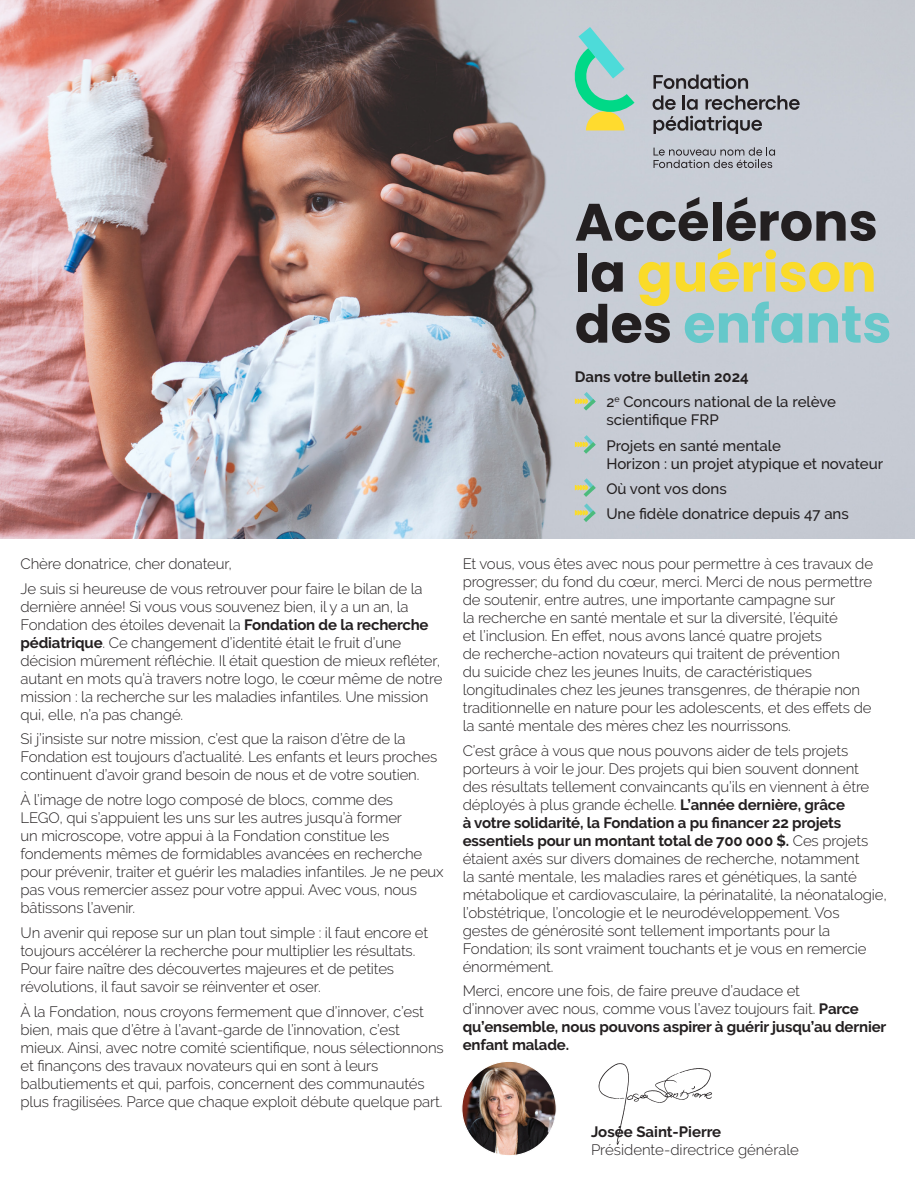
<style>
.page{position:relative;width:915px;height:1188px;background:#fff}
.page>*{position:absolute;margin:0;border:0;box-sizing:border-box;transform-origin:0 0}
.t1{font:700 52.5px "Poppins";color:#231f20}
.t2{font:700 52.5px "Poppins";color:#fadb29}
.t3{font:700 52.5px "Poppins";color:#65c8ca}
.t4{font:300 15px/18px "Raleway";letter-spacing:-.01em;color:#231f20}
.t5{font:500 15px/18px "Raleway";color:#231f20}
.t6{font:700 15px "Raleway";color:#231f20}
.s1{font-weight:700}
.s2{color:#231f20}
</style>
<div class="page">
<img style="left:0;top:0;width:915px;height:539px">
<img style="left:462px;top:1061px;width:94px;height:95px;border-radius:47px">
<svg style="left:653px;top:74px;width:95px;height:15px"></svg>
<svg style="left:652px;top:95px;width:23px;height:15px"></svg>
<hr style="left:682px;top:95px;width:3px;height:15px;background:#241f21">
<svg style="left:687px;top:99px;width:10px;height:11px"></svg>
<svg style="left:705px;top:95px;width:94px;height:15px"></svg>
<svg style="left:653px;top:116px;width:109px;height:18px"></svg>
<svg style="left:570px;top:27px;width:64px;height:103px"></svg>
<svg style="left:653px;top:147px;width:122px;height:21px"></svg>
<img style="left:598px;top:1063px;width:114px;height:82px">
<svg style="left:0;top:392px;width:915px;height:19px"></svg>
<svg style="left:575px;top:435px;width:21px;height:19px"></svg>
<svg style="left:575px;top:478px;width:21px;height:19px"></svg>
<svg style="left:575px;top:503px;width:21px;height:19px"></svg>
<p class="t4" style="left:21px;top:555px;width:213px">Chère donatrice, cher donateur,</p>
<p class="t4" style="left:21px;top:579px;width:423px">Je suis si heureuse de vous retrouver pour faire le bilan de la dernière année! Si vous vous souvenez bien, il y a un an, la Fondation des étoiles devenait la <span class="s1">Fondation de la recherche pédiatrique</span>. Ce changement d’identité était le fruit d’une décision mûrement réfléchie. Il était question de mieux refléter, autant en mots qu’à travers notre logo, le cœur même de notre mission : la recherche sur les maladies infantiles. Une mission qui, elle, n’a pas changé.</p>
<p class="t4" style="left:21px;top:730px;width:418px">Si j’insiste sur notre mission, c’est que la raison d’être de la<br>Fondation est toujours d’actualité. Les enfants et leurs proches continuent d’avoir grand besoin de nous et de votre soutien.</p>
<p class="t4" style="left:21px;top:791px;width:425px">À l’image de notre logo composé de blocs, comme des<br>LEGO, qui s’appuient les uns sur les autres jusqu’à former<br>un microscope, votre appui à la Fondation constitue les fondements mêmes de formidables avancées en recherche pour prévenir, traiter et guérir les maladies infantiles. Je ne peux pas vous remercier assez pour votre appui. Avec vous, nous bâtissons l’avenir.</p>
<p class="t4" style="left:21px;top:924px;width:409px">Un avenir qui repose sur un plan tout simple : il faut encore et toujours accélérer la recherche pour multiplier les résultats.<br>Pour faire naître des découvertes majeures et de petites révolutions, il faut savoir se réinventer et oser.</p>
<p class="t4" style="left:21px;top:1002px;width:425px">À la Fondation, nous croyons fermement que d’innover, c’est bien, mais que d’être à l’avant-garde de l’innovation, c’est mieux. Ainsi, avec notre comité scientifique, nous sélectionnons et finançons des travaux novateurs qui en sont à leurs balbutiements et qui, parfois, concernent des communautés plus fragilisées. Parce que chaque exploit débute quelque part.</p>
<p class="t1" style="left:575px;top:192px;width:304px">Accélérons</p>
<p class="t2" style="left:575px;top:243px;width:303px"><span class="s2">la</span> guérison</p>
<p class="t3" style="left:575px;top:294px;width:318px"><span class="s2">des</span> enfants</p>
<p class="t6" style="left:575px;top:368px;width:175px">Dans votre bulletin 2024</p>
<p class="t5" style="left:606px;top:393px;width:231px">2<sup>e</sup> Concours national de la relève scientifique FRP</p>
<p class="t5" style="left:606px;top:436px;width:278px">Projets en santé mentale<br>Horizon : un projet atypique et novateur</p>
<p class="t5" style="left:606px;top:479px;width:122px">Où vont vos dons</p>
<p class="t5" style="left:606px;top:505px;width:244px">Une fidèle donatrice depuis 47 ans</p>
<p class="t4" style="left:463px;top:555px;width:412px">Et vous, vous êtes avec nous pour permettre à ces travaux de progresser; du fond du cœur, merci. Merci de nous permettre de soutenir, entre autres, une importante campagne sur<br>la recherche en santé mentale et sur la diversité, l’équité<br>et l’inclusion. En effet, nous avons lancé quatre projets<br>de recherche-action novateurs qui traitent de prévention<br>du suicide chez les jeunes Inuits, de caractéristiques longitudinales chez les jeunes transgenres, de thérapie non traditionnelle en nature pour les adolescents, et des effets de la santé mentale des mères chez les nourrissons.</p>
<p class="t4" style="left:463px;top:741px;width:426px">C’est grâce à vous que nous pouvons aider de tels projets porteurs à voir le jour. Des projets qui bien souvent donnent des résultats tellement convaincants qu’ils en viennent à être déployés à plus grande échelle. <span class="s1">L’année dernière, grâce<br>à votre solidarité, la Fondation a pu financer 22 projets essentiels pour un montant total de 700 000 $.</span> Ces projets étaient axés sur divers domaines de recherche, notamment<br>la santé mentale, les maladies rares et génétiques, la santé métabolique et cardiovasculaire, la périnatalité, la néonatalogie, l’obstétrique, l’oncologie et le neurodéveloppement. Vos gestes de générosité sont tellement importants pour la Fondation; ils sont vraiment touchants et je vous en remercie énormément.</p>
<p class="t4" style="left:463px;top:982px;width:425px">Merci, encore une fois, de faire preuve d’audace et<br>d’innover avec nous, comme vous l’avez toujours fait. <span class="s1">Parce qu’ensemble, nous pouvons aspirer à guérir jusqu’au dernier enfant malade.</span></p>
<p class="t4" style="left:591px;top:1122px;width:210px"><span class="s1">Josée Saint-Pierre<br></span>Présidente-directrice générale</p>
</div>
